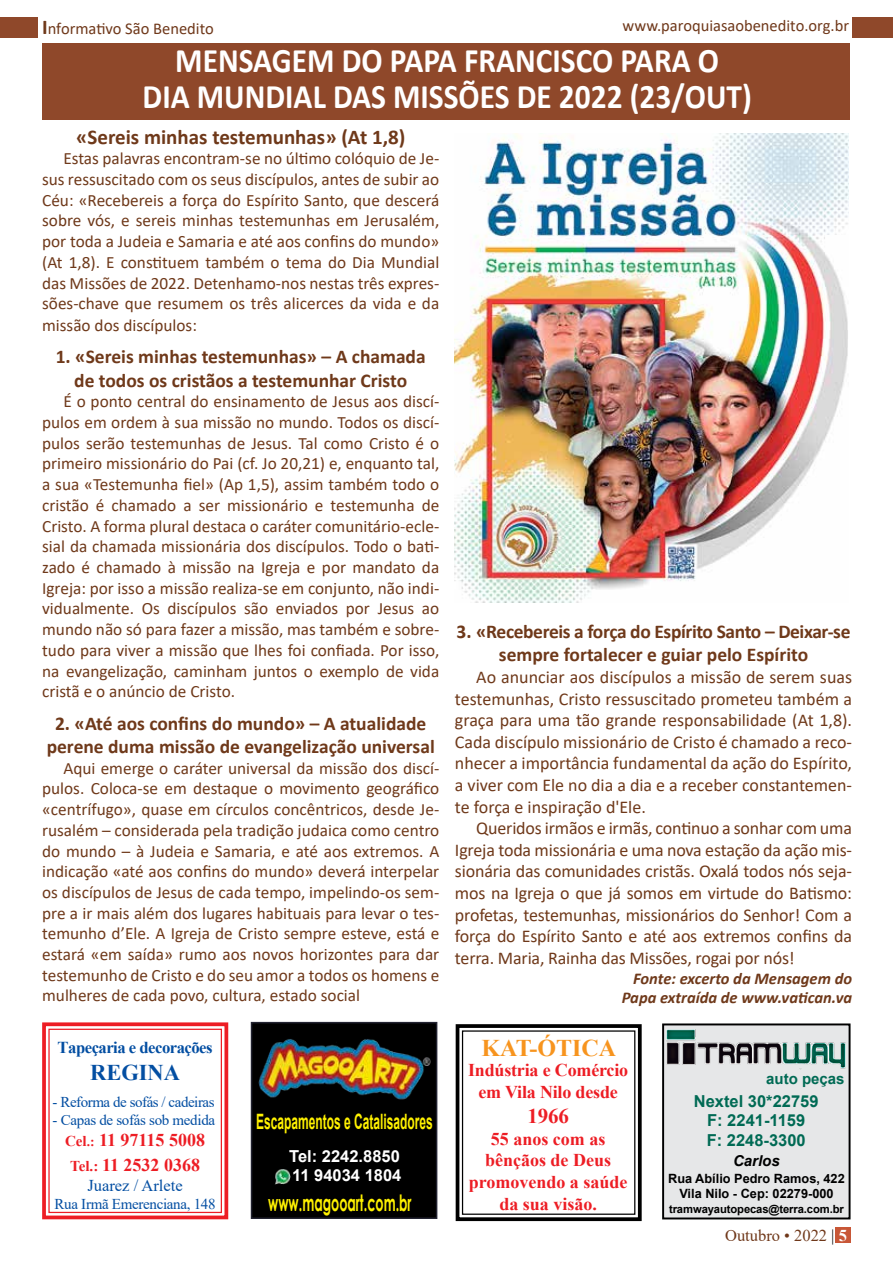
<style>
.page{position:relative;width:893px;height:1263px;background:#fff}
.page>*{position:absolute;margin:0;border:0;box-sizing:border-box;transform-origin:0 0}
.t1{font:700 34.5px/36px "Calibri";color:#fff;text-align:center;scale:.91 1}
.t2{font:700 24px "Times New Roman";color:#f7941e}
.t3{font:700 22.5px "Century Gothic";color:#fff200;scale:.57 1}
.t4{font:700 22.5px "Times New Roman";color:#034ea2}
.t5{font:700 21.15px "Arial";color:#fff200;scale:.57 1}
.t6{font:700 21px "Calibri";color:#6f391a}
.t7{font:700 21px "Times New Roman";color:#ed1d24}
.t8{font:700 19.5px/23.4px "Calibri";color:#6f391a;text-align:center}
.t9{font:700 19.5px/23.4px "Calibri";letter-spacing:-.02em;color:#6f391a;text-align:center}
.t10{font:18px/21.6px "Calibri";letter-spacing:-.01em;color:#6f391a;text-align:justify}
.t11{font:700 18px/21.6px "Times New Roman";color:#ed1d24;text-align:center}
.t12{font:17.25px/20.7px "Calibri";color:#6f391a;text-align:justify}
.t13{font:700 16.65px "Times New Roman";letter-spacing:-.03em;color:#034ea2}
.t14{font:italic 700 16.5px/19.8px "Calibri";color:#6f391a;text-align:right}
.t15{font:16.5px "Calibri";color:#6f381a}
.t16{font:700 16.5px/19.5px "Arial";color:#006a54;text-align:center}
.t17{font:700 16.5px/19.8px "Arial";color:#fff}
.t18{font:16.5px "Times New Roman";color:#6f381a}
.t19{font:16.5px "Times New Roman";color:#034ea2}
.t20{font:15px "Times New Roman";letter-spacing:-.02em;color:#034ea2}
.t21{font:700 15px "Arial";color:#006a54}
.t22{font:italic 700 15px "Arial";color:#000}
.t23{font:700 12.75px/15px "Arial";color:#000;text-align:center}
.t24{font:700 11.25px "Arial";letter-spacing:-.01em;color:#000}
.s1{font-weight:700;font-size:21px;color:#6f391a}
.s2{font-size:15px}
.s3{font-size:13.5px}
.s4{color:#000}
.s5{font-weight:700;color:#fff}
</style>
<div class="page">
<div style="left:835px;top:1228px;width:16px;height:15px;background:#c85737"></div>
<div style="left:852px;top:17px;width:41px;height:20px;background:#8f482a"></div>
<div style="left:0;top:17px;width:37px;height:20px;background:#8f482a"></div>
<div style="left:663px;top:1024px;width:187px;height:194px;background:#e6e7e8"></div>
<div style="left:662px;top:1023px;width:188px;height:196px;border:2px solid #000"></div>
<img style="left:667px;top:1029px;width:179px;height:40px">
<svg style="left:455px;top:1024px;width:187px;height:198px"></svg>
<div style="left:462px;top:1030px;width:173px;height:185px;border:1px solid #000"></div>
<div style="left:42px;top:44px;width:807px;height:76px;background:#8f482a"></div>
<img style="left:455px;top:133px;width:394px;height:469px">
<svg style="left:42px;top:1022px;width:187px;height:198px"></svg>
<div style="left:48px;top:1029px;width:174px;height:184px;border:1px solid #ed1d24"></div>
<div style="left:251px;top:1022px;width:186px;height:197px;background:#000;border:2px solid #222331"></div>
<img style="left:258px;top:1039px;width:173px;height:61px">
<img style="left:275px;top:1169px;width:15px;height:15px">
<p class="t15" style="left:42px;top:17px;width:173px"><span class="s1">I</span>nformativo São Benedito</p>
<p class="t15" style="left:623px;top:14px;width:228px">www.paroquiasaobenedito.org.br</p>
<h1 class="t1" style="left:143px;top:42px;width:671px">MENSAGEM DO PAPA FRANCISCO PARA O<br>DIA MUNDIAL DAS MISSÕES DE 2022 (23/OUT)</h1>
<p class="t6" style="left:76px;top:122px;width:331px">«Sereis minhas testemunhas» (At 1,8)</p>
<p class="t12" style="left:42px;top:148px;width:399px;text-indent:21px">Estas palavras encontram-se no último colóquio de Je&shy;sus ressuscitado com os seus discípulos, antes de subir ao Céu: «Recebereis a força do Espírito Santo, que descerá sobre vós, e sereis minhas testemunhas em Jerusalém, por toda a Judeia e Samaria e até aos confins do mundo» (At 1,8). E constituem também o tema do Dia Mundial das Missões de 2022. Detenhamo-nos nestas três expres&shy;sões-chave que resumem os três alicerces da vida e da missão dos discípulos:</p>
<p class="t8" style="left:56px;top:345px;width:371px">1. «Sereis minhas testemunhas» – A chamada de todos os cristãos a testemunhar Cristo</p>
<p class="t12" style="left:42px;top:391px;width:399px;text-indent:21px">É o ponto central do ensinamento de Jesus aos discí&shy;pulos em ordem à sua missão no mundo. Todos os discí&shy;pulos serão testemunhas de Jesus. Tal como Cristo é o primeiro missionário do Pai (cf. Jo 20,21) e, enquanto tal, a sua «Testemunha fiel» (Ap 1,5), assim também todo o cristão é chamado a ser missionário e testemunha de Cristo. A forma plural destaca o caráter comunitário-ecle&shy;sial da chamada missionária dos discípulos. Todo o bati&shy;zado é chamado à missão na Igreja e por mandato da Igreja: por isso a missão realiza-se em conjunto, não indi&shy;vidualmente. Os discípulos são enviados por Jesus ao mundo não só para fazer a missão, mas também e sobre&shy;tudo para viver a missão que lhes foi confiada. Por isso, na evangelização, caminham juntos o exemplo de vida cristã e o anúncio de Cristo.</p>
<p class="t8" style="left:47px;top:711px;width:390px">2. «Até aos confins do mundo» – A atualidade perene duma missão de evangelização universal</p>
<p class="t12" style="left:42px;top:757px;width:399px;text-indent:21px">Aqui emerge o caráter universal da missão dos discí&shy;pulos. Coloca-se em destaque o movimento geográfico «centrífugo», quase em círculos concêntricos, desde Je&shy;rusalém – considerada pela tradição judaica como centro do mundo – à Judeia e Samaria, e até aos extremos. A indicação «até aos confins do mundo» deverá interpelar os discípulos de Jesus de cada tempo, impelindo-os sem&shy;pre a ir mais além dos lugares habituais para levar o tes&shy;temunho d’Ele. A Igreja de Cristo sempre esteve, está e estará «em saída» rumo aos novos horizontes para dar testemunho de Cristo e do seu amor a todos os homens e mulheres de cada povo, cultura, estado social</p>
<p class="t13" style="left:58px;top:1035px;width:157px">Tapeçaria e decorações</p>
<h3 class="t4" style="left:90px;top:1056px;width:91px">REGINA</h3>
<p class="t20" style="left:53px;top:1091px;width:163px">- Reforma de sofás / cadeiras</p>
<p class="t20" style="left:53px;top:1109px;width:164px">- Capas de sofás sob medida</p>
<p class="t11" style="left:65px;top:1127px;width:142px;line-height:25.2px;text-align:left"><span class="s2">Cel</span><span class="s3">.:</span> 11 97115 5008<br><span class="s2">Tel.:</span> 11 2532 0368</p>
<p class="t19" style="left:87px;top:1174px;width:97px">Juarez / Arlete</p>
<p class="t20" style="left:55px;top:1193px;width:163px">Rua Irmã Emerenciana, 148</p>
<p class="t5" style="left:256px;top:1107px;width:312px">Escapamentos e Catalisadores</p>
<p class="t17" style="left:289px;top:1146px;width:114px">Tel: 2242.8850<br>11 94034 1804</p>
<h3 class="t3" style="left:268px;top:1186px;width:253px">www.magooart.com.br</h3>
<p class="t9" style="left:457px;top:619px;width:395px">3. «Recebereis a força do Espírito Santo – Deixar-se sempre fortalecer e guiar pelo Espírito</p>
<p class="t10" style="left:455px;top:666px;width:399px;text-indent:21px">Ao anunciar aos discípulos a missão de serem suas testemunhas, Cristo ressuscitado prometeu também a graça para uma tão grande responsabilidade (At 1,8).<br>Cada discípulo missionário de Cristo é chamado a reco&shy;nhecer a importância fundamental da ação do Espírito, a viver com Ele no dia a dia e a receber constantemen&shy;te força e inspiração d'Ele.</p>
<p class="t10" style="left:455px;top:817px;width:399px;text-indent:21px">Queridos irmãos e irmãs, continuo a sonhar com uma Igreja toda missionária e uma nova estação da ação mis&shy;sionária das comunidades cristãs. Oxalá todos nós seja&shy;mos na Igreja o que já somos em virtude do Batismo: profetas, testemunhas, missionários do Senhor! Com a força do Espírito Santo e até aos extremos confins da terra. Maria, Rainha das Missões, rogai por nós!</p>
<p class="t14" style="left:622px;top:968px;width:232px">Fonte: excerto da Mensagem do<br>Papa extraída de www.vatican.va</p>
<h2 class="t2" style="left:481px;top:1031px;width:136px">KAT-ÓTICA</h2>
<p class="t11" style="left:468px;top:1059px;width:162px">Indústria e Comércio em Vila Nilo desde</p>
<p class="t7" style="left:527px;top:1101px;width:43px">1966</p>
<p class="t11" style="left:469px;top:1127px;width:160px">55 anos com as bênçãos de Deus promovendo a saúde da sua visão.</p>
<p class="t21" style="left:766px;top:1068px;width:80px">auto peças</p>
<p class="t16" style="left:694px;top:1091px;width:126px">Nextel 30*22759<br>F: 2241-1159<br>F: 2248-3300</p>
<p class="t22" style="left:733px;top:1150px;width:48px">Carlos</p>
<p class="t23" style="left:668px;top:1171px;width:178px">Rua Abílio Pedro Ramos, 422<br>Vila Nilo - Cep: 02279-000</p>
<p class="t24" style="left:669px;top:1201px;width:176px">tramwayautopecas@terra.com.br</p>
<p class="t18" style="left:725px;top:1224px;width:123px">Outubro • 2022 <span class="s4">|</span> <span class="s5">5</span></p>
</div>
